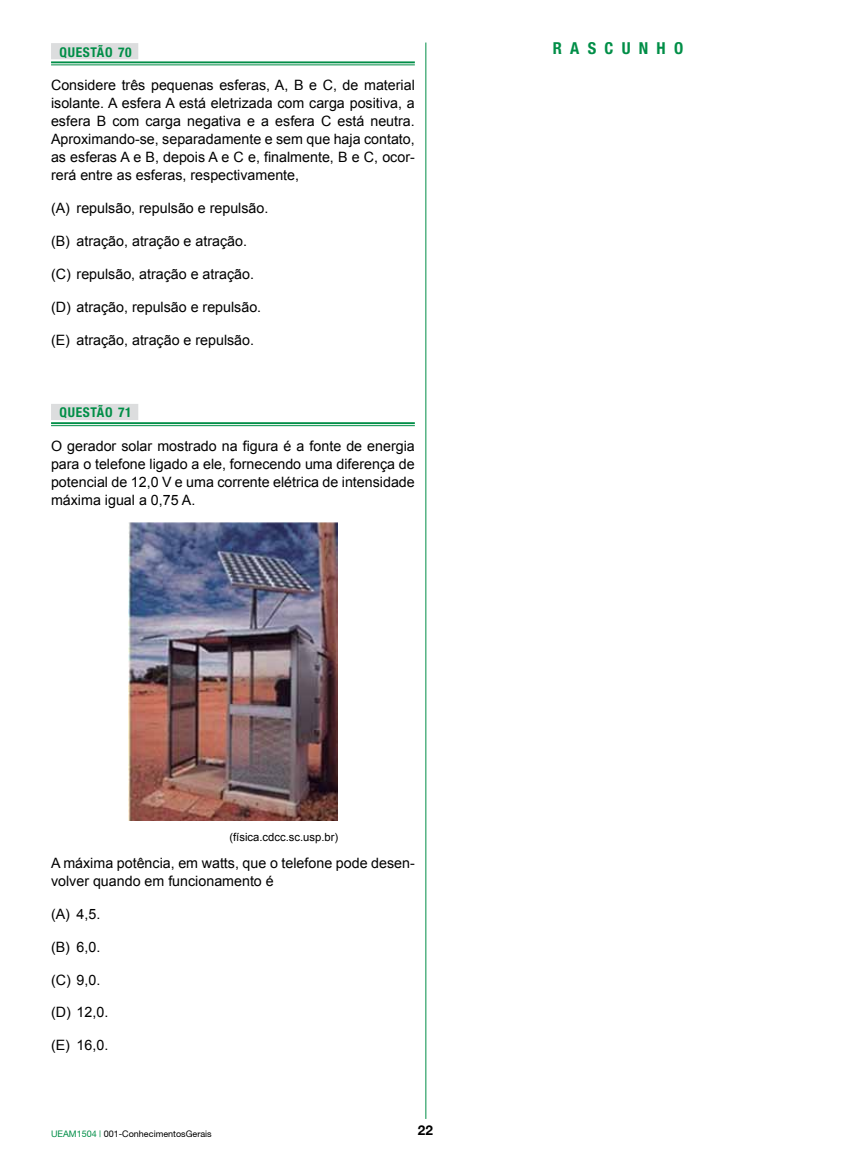
<style>
.page{position:relative;width:851px;height:1170px;background:#fff}
.page>*{position:absolute;margin:0;border:0;box-sizing:border-box;transform-origin:0 0}
.t1{font:700 condensed 16.5px "Helvetica Neue LT Std";letter-spacing:.5em;color:#008e47}
.t2{font:14.25px/18px "Arial";color:#000;text-align:justify}
.t3{font:700 condensed 13.5px "Helvetica Neue LT Std";letter-spacing:.05em;color:#008e47}
.t4{font:700 13.5px "Helvetica 55";color:#000}
.t5{font:11.25px "Arial";color:#000}
.t6{font:9px "Helvetica 55 Roman";color:#000}
.s1{color:#008e47}
</style>
<div class="page">
<hr style="left:425px;top:43px;width:1px;height:1075px;background:#008e47">
<div style="left:51px;top:43px;width:87px;height:16px;background:#dcddde"></div>
<hr style="left:51px;top:61px;width:364px;height:2px;background:#008e47">
<hr style="left:51px;top:65px;width:364px;height:1px;background:#008e47">
<div style="left:51px;top:404px;width:87px;height:16px;background:#dcddde"></div>
<hr style="left:51px;top:422px;width:364px;height:2px;background:#008e47">
<hr style="left:51px;top:425px;width:364px;height:1px;background:#008e47">
<img style="left:128px;top:522px;width:210px;height:298px">
<p class="t3" style="left:60px;top:44px;width:74px">QUESTÃO 70</p>
<p class="t1" style="left:552px;top:38px;width:131px">RASCUNHO</p>
<p class="t2" style="left:51px;top:76px;width:365px">Considere três pequenas esferas, A, B e C, de material isolante. A esfera A está eletrizada com carga positiva, a esfera B com carga negativa e a esfera C está neutra.<br>Aproximando-se, separadamente e sem que haja contato, as esferas A e B, depois A e C e, finalmente, B e C, ocor&shy;rerá entre as esferas, respectivamente,</p>
<p class="t2" style="left:51px;top:199px;width:219px">(A) repulsão, repulsão e repulsão.</p>
<p class="t2" style="left:51px;top:232px;width:197px">(B) atração, atração e atração.</p>
<p class="t2" style="left:51px;top:265px;width:204px">(C) repulsão, atração e atração.</p>
<p class="t2" style="left:51px;top:298px;width:212px">(D) atração, repulsão e repulsão.</p>
<p class="t2" style="left:51px;top:331px;width:204px">(E) atração, atração e repulsão.</p>
<p class="t3" style="left:60px;top:404px;width:74px">QUESTÃO 71</p>
<p class="t2" style="left:51px;top:437px;width:365px">O gerador solar mostrado na figura é a fonte de energia para o telefone ligado a ele, fornecendo uma diferença de potencial de 12,0 V e uma corrente elétrica de intensidade máxima igual a 0,75 A.</p>
<p class="t5" style="left:229px;top:829px;width:110px">(física.cdcc.sc.usp.br)</p>
<p class="t2" style="left:51px;top:853px;width:365px">A máxima potência, em watts, que o telefone pode desen&shy;volver quando em funcionamento é</p>
<p class="t2" style="left:51px;top:904px;width:51px">(A) 4,5.</p>
<p class="t2" style="left:51px;top:937px;width:51px">(B) 6,0.</p>
<p class="t2" style="left:51px;top:970px;width:51px">(C) 9,0.</p>
<p class="t2" style="left:51px;top:1003px;width:59px">(D) 12,0.</p>
<p class="t2" style="left:51px;top:1036px;width:59px">(E) 16,0.</p>
<p class="t6" style="left:51px;top:1128px;width:162px"><span class="s1">UEAM1504 |</span> 001-ConhecimentosGerais</p>
<p class="t4" style="left:418px;top:1122px;width:17px">22</p>
</div>
